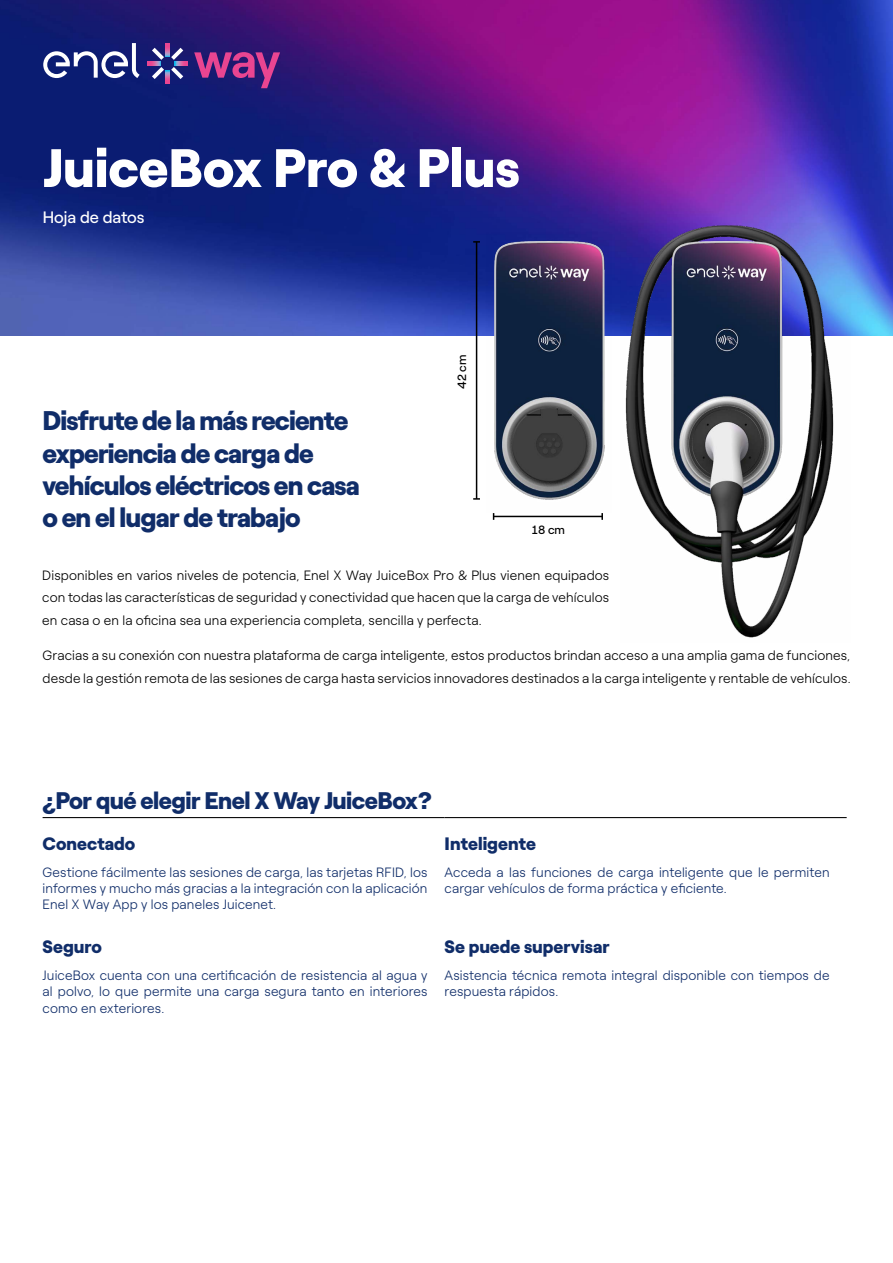
<style>
.page{position:relative;width:893px;height:1263px;background:#fff}
.page>*{position:absolute;margin:0;border:0;box-sizing:border-box;transform-origin:0 0}
.t1{font:900 54px "Roobert ENEL";color:#fff}
.t2{font:900 27px/32.4px "Roobert ENEL";letter-spacing:-.03em;color:#102d69}
.t3{font:900 24px "Roobert ENEL";letter-spacing:-.02em;color:#102d69}
.t4{font:900 18px "Roobert ENEL";color:#102d69}
.t5{font:16.5px "Roobert ENEL";color:#fff}
.t6{font:300 13.5px/22.5px "Roobert ENEL";letter-spacing:.01em;color:#000;text-align:justify}
.t7{font:300 13.5px/16.2px "Roobert ENEL";letter-spacing:.01em;color:#102d69;text-align:justify}
.t8{font:12px "Roobert ENEL";letter-spacing:-.005em;color:#000}
</style>
<div class="page">
<img style="left:0;top:0;width:893px;height:335px">
<svg style="left:194px;top:52px;width:86px;height:36px;background:#6e2a7d"></svg>
<svg style="left:43px;top:43px;width:97px;height:35px"></svg>
<hr style="left:147px;top:61px;width:14px;height:4px;background:#e94591">
<hr style="left:166px;top:70px;width:4px;height:14px;background:#e94591">
<svg style="left:152px;top:43px;width:36px;height:36px"></svg>
<hr style="left:43px;top:817px;width:402px;height:1px;background:#000">
<hr style="left:445px;top:817px;width:402px;height:1px;background:#000">
<hr style="left:476px;top:242px;width:1px;height:257px;background:#000">
<svg style="left:473px;top:241px;width:7px;height:2px"></svg>
<svg style="left:473px;top:498px;width:7px;height:2px"></svg>
<hr style="left:494px;top:516px;width:108px;height:1px;background:#000">
<svg style="left:601px;top:513px;width:2px;height:7px"></svg>
<img style="left:487px;top:232px;width:125px;height:268px">
<img style="left:620px;top:223px;width:230px;height:415px">
<h1 class="t1" style="left:43px;top:125px;width:478px">JuiceBox Pro &amp; Plus</h1>
<p class="t5" style="left:43px;top:205px;width:103px">Hoja de datos</p>
<p class="t8" style="left:453px;top:389px;width:36px;rotate:-90deg">42 cm</p>
<h2 class="t2" style="left:43px;top:402px;width:319px">Disfrute de la más reciente experiencia de carga de vehículos eléctricos en casa o en el lugar de trabajo</h2>
<p class="t6" style="left:42px;top:563px;width:568px">Disponibles en varios niveles de potencia, Enel X Way JuiceBox Pro &amp; Plus vienen equipados con todas las características de seguridad y conectividad que hacen que la carga de vehículos en casa o en la oficina sea una experiencia completa, sencilla y perfecta.</p>
<p class="t8" style="left:532px;top:520px;width:35px">18 cm</p>
<p class="t6" style="left:43px;top:643px;width:809px">Gracias a su conexión con nuestra plataforma de carga inteligente, estos productos brindan acceso a una amplia gama de funciones, desde la gestión remota de las sesiones de carga hasta servicios innovadores destinados a la carga inteligente y rentable de vehículos.</p>
<h3 class="t3" style="left:43px;top:782px;width:391px">¿Por qué elegir Enel X Way JuiceBox?</h3>
<h3 class="t4" style="left:43px;top:829px;width:94px">Conectado</h3>
<p class="t7" style="left:43px;top:863px;width:386px">Gestione fácilmente las sesiones de carga, las tarjetas RFID, los informes y mucho más gracias a la integración con la aplicación Enel X Way App y los paneles Juicenet.</p>
<h3 class="t4" style="left:43px;top:933px;width:61px">Seguro</h3>
<p class="t7" style="left:43px;top:966px;width:387px">JuiceBox cuenta con una certificación de resistencia al agua y al polvo, lo que permite una carga segura tanto en interiores como en exteriores.</p>
<h3 class="t4" style="left:445px;top:829px;width:93px">Inteligente</h3>
<p class="t7" style="left:445px;top:863px;width:387px">Acceda a las funciones de carga inteligente que le permiten cargar vehículos de forma práctica y eficiente.</p>
<h3 class="t4" style="left:445px;top:933px;width:167px">Se puede supervisar</h3>
<p class="t7" style="left:445px;top:966px;width:387px">Asistencia técnica remota integral disponible con tiempos de respuesta rápidos.</p>
</div>
